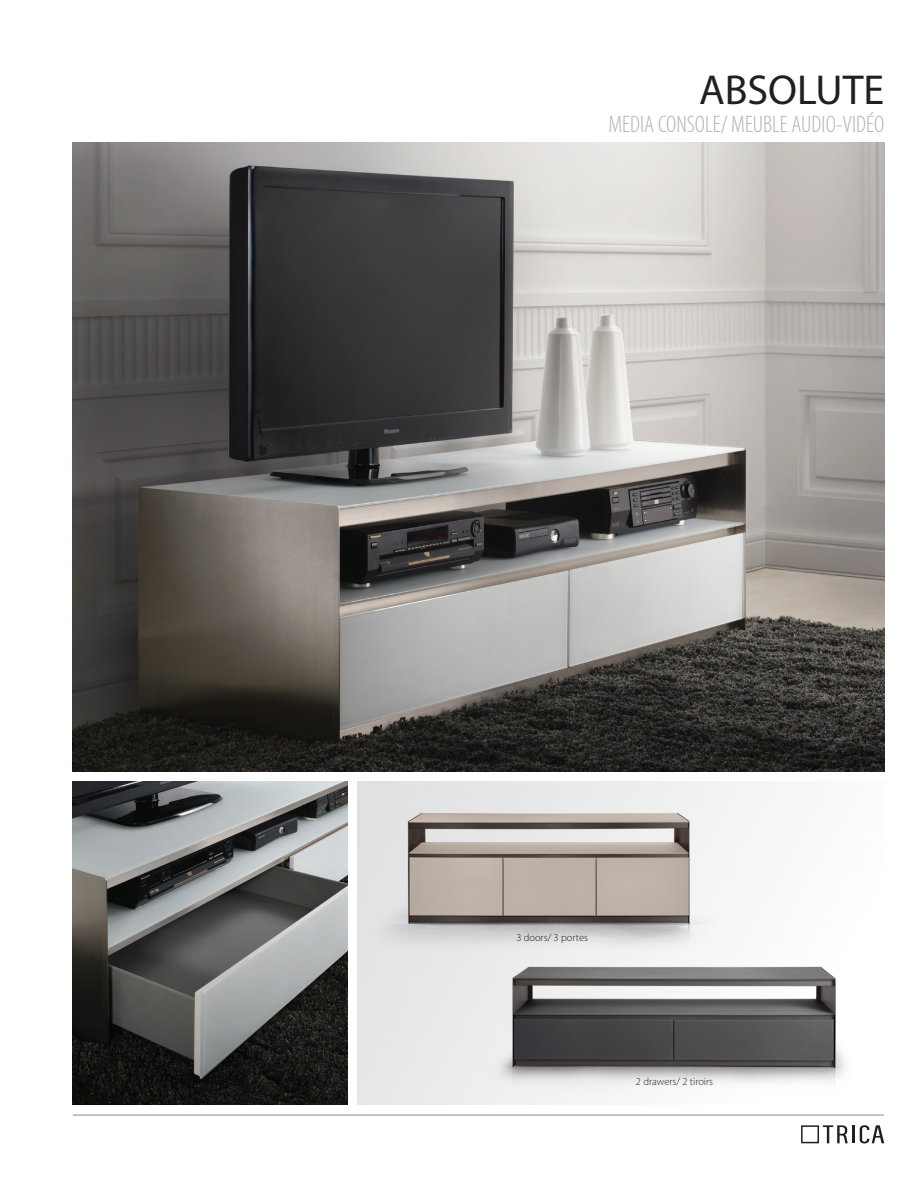
<style>
.page{position:relative;width:918px;height:1188px;background:#fff}
.page>*{position:absolute;margin:0;border:0;box-sizing:border-box;transform-origin:0 0}
.t1{font:42px "Myriad Pro";color:#231f20}
.t2{font:300 condensed 24px "Myriad Pro";color:#b2b3b7}
.t3{font:300 10.5px "Myriad Pro";color:#231f20}
</style>
<div class="page">
<hr style="left:852px;top:1125px;width:3px;height:18px;background:#231f20">
<svg style="left:860px;top:1125px;width:24px;height:19px"></svg>
<svg style="left:801px;top:1125px;width:47px;height:18px"></svg>
<img style="left:73px;top:143px;width:811px;height:629px">
<img style="left:73px;top:782px;width:275px;height:323px">
<hr style="left:73px;top:1114px;width:811px;height:2px;background:#b2b3b7">
<img style="left:358px;top:782px;width:487px;height:323px">
<p class="t1" style="left:699px;top:64px;width:187px">ABSOLUTE</p>
<p class="t2" style="left:608px;top:110px;width:277px">MEDIA CONSOLE/ MEUBLE AUDIO-VIDÉO</p>
<p class="t3" style="left:516px;top:931px;width:73px">3 doors/ 3 portes</p>
<p class="t3" style="left:636px;top:1075px;width:79px">2 drawers/ 2 tiroirs</p>
</div>
